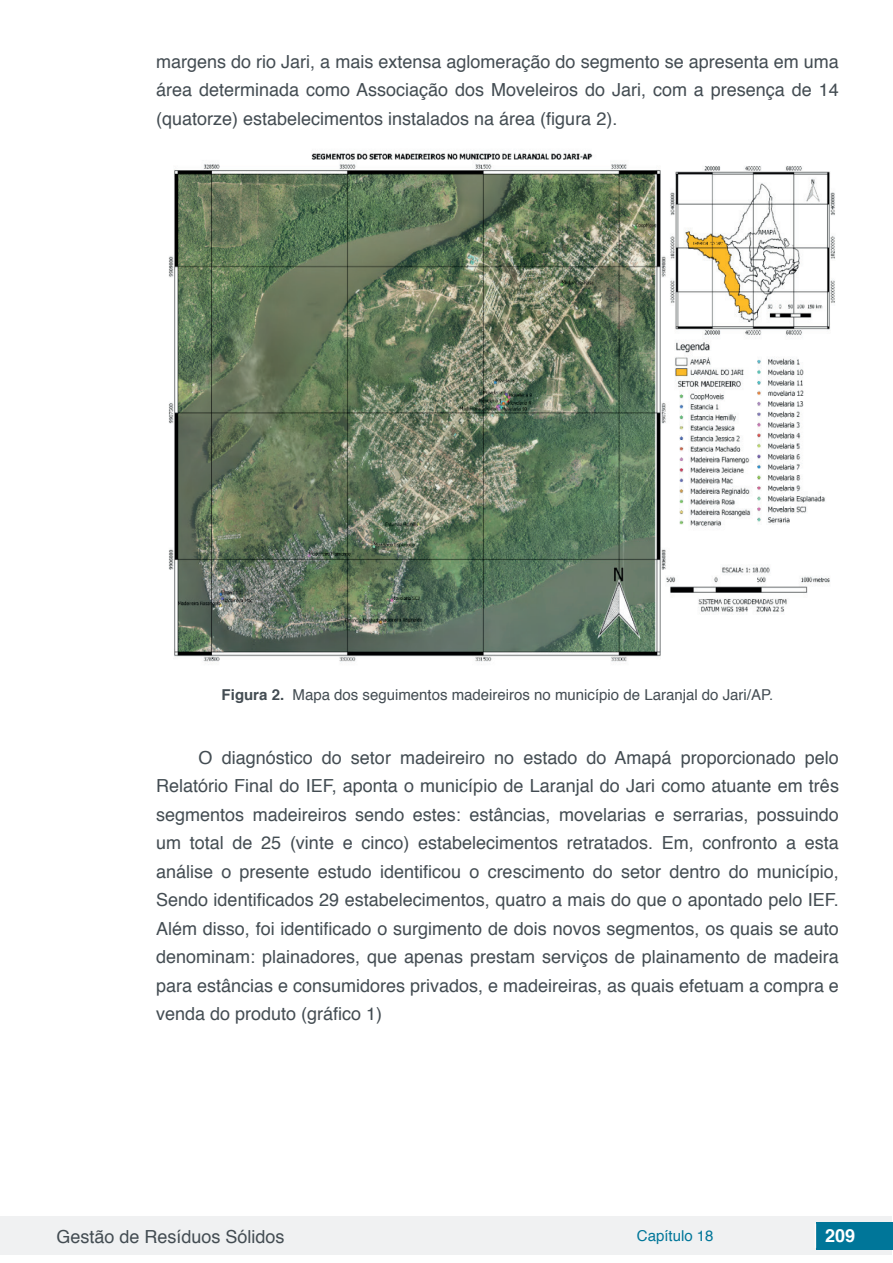
<style>
.page{position:relative;width:893px;height:1263px;background:#fff}
.page>*{position:absolute;margin:0;border:0;box-sizing:border-box;transform-origin:0 0}
.t1{font:18px/28.5px "Helvetica";color:#434c52;text-align:justify}
.t2{font:700 18px "Helvetica";color:#fff}
.t3{font:15px "Helvetica";color:#434c52}
.t4{font:15px "Helvetica";color:#007699}
.s1{font-weight:700}
</style>
<div class="page">
<div style="left:1px;top:1216px;width:891px;height:38px;background:#f0f1f2"></div>
<div style="left:816px;top:1222px;width:77px;height:27px;background:#007699"></div>
<svg style="left:815px;top:1224px;width:1px;height:24px"></svg>
<img style="left:168px;top:153px;width:667px;height:509px">
<p class="t1" style="left:156px;top:47px;width:684px">margens do rio Jari, a mais extensa aglomeração do segmento se apresenta em uma área determinada como Associação dos Moveleiros do Jari, com a presença de 14 (quatorze) estabelecimentos instalados na área (figura 2).</p>
<p class="t3" style="left:222px;top:683px;width:553px"><span class="s1">Figura 2.</span> Mapa dos seguimentos madeireiros no município de Laranjal do Jari/AP.</p>
<p class="t1" style="left:156px;top:744px;width:684px;text-indent:43px">O diagnóstico do setor madeireiro no estado do Amapá proporcionado pelo Relatório Final do IEF, aponta o município de Laranjal do Jari como atuante em três segmentos madeireiros sendo estes: estâncias, movelarias e serrarias, possuindo um total de 25 (vinte e cinco) estabelecimentos retratados. Em, confronto a esta análise o presente estudo identificou o crescimento do setor dentro do município, Sendo identificados 29 estabelecimentos, quatro a mais do que o apontado pelo IEF.<br>Além disso, foi identificado o surgimento de dois novos segmentos, os quais se auto denominam: plainadores, que apenas prestam serviços de plainamento de madeira para estâncias e consumidores privados, e madeireiras, as quais efetuam a compra e venda do produto (gráfico 1)</p>
<p class="t1" style="left:56px;top:1223px;width:230px">Gestão de Resíduos Sólidos</p>
<p class="t4" style="left:637px;top:1224px;width:78px">Capítulo 18</p>
<p class="t2" style="left:825px;top:1221px;width:32px">209</p>
</div>
